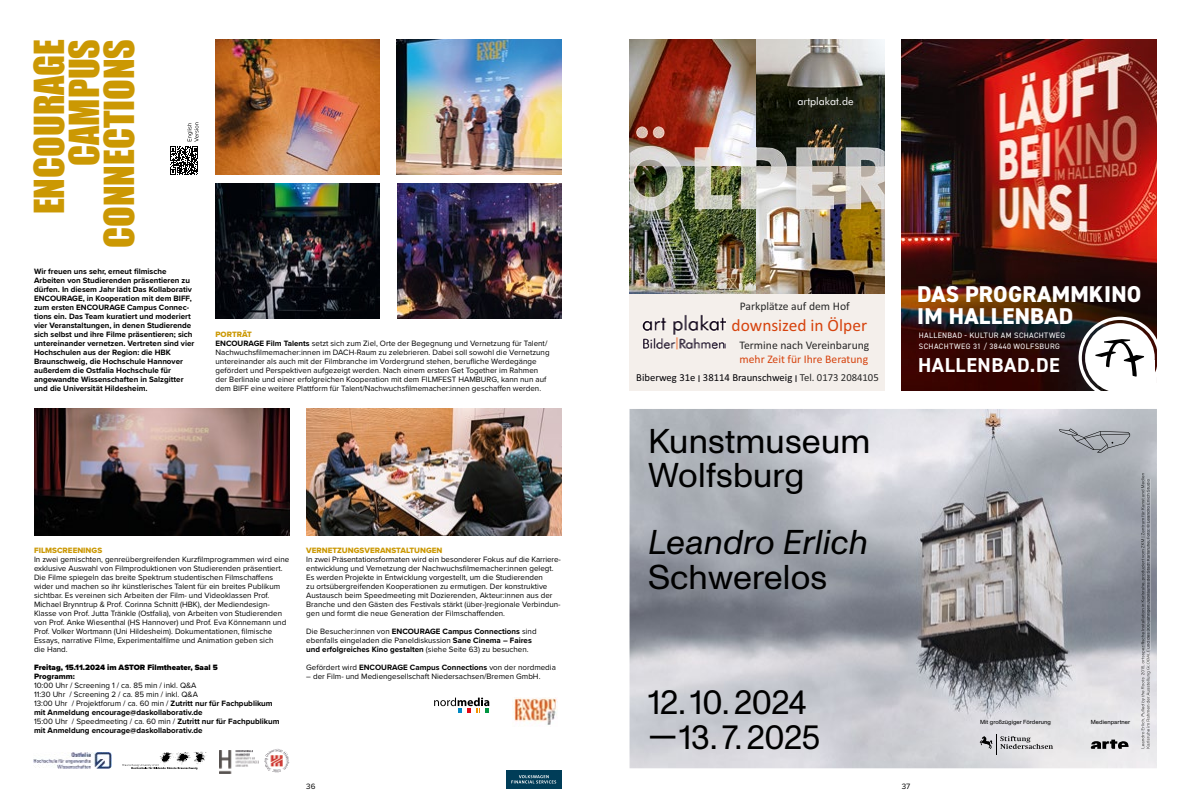
<style>
.page{position:relative;width:1191px;height:808px;background:#fff}
.page>*{position:absolute;margin:0;border:0;box-sizing:border-box;transform-origin:0 0}
.t1{font:38px/35px "Impact";color:#cb9803;text-align:right}
.t2{font:34.4px/34.4px "Monument Grotesk";letter-spacing:.005em;color:#000}
.t3{font:italic 34.4px "Monument Grotesk";letter-spacing:.005em;color:#000}
.t4{font:800 22.9px/22px "DIN2014";letter-spacing:.01em;color:#fff}
.t5{font:700 20.2px "DIN2014";letter-spacing:.03em;color:#fff}
.t6{font:17.4px "Calibri";color:#d6430e}
.t7{font:11.6px "Calibri";color:#272727}
.t8{font:11.6px "Calibri";color:#d6430e}
.t9{font:10.6px "Calibri";color:#030206}
.t10{font:10.6px "Futura BT";color:#fff}
.t11{font:8px/9px "Proxima Nova";color:#000}
.t12{font:700 8px/9px "Proxima Nova";color:#000}
.t13{font:8px "Proxima Nova Extrabld";color:#cb9803}
.t14{font:900 8px "Proxima Nova";color:#000}
.t15{font:8px "Proxima Nova Extrabld";color:#000}
.t16{font:7.8px/11px "DIN2014";letter-spacing:.05em;color:#fff}
.t17{font:5.9px "Monument Grotesk";letter-spacing:.01em;color:#000}
.s1{font-weight:700}
.s2{color:#272727}
</style>
<div class="page">
<div style="left:506px;top:770px;width:55px;height:19px;background:#003d58"></div>
<svg style="left:511px;top:775px;width:45px;height:8px"></svg>
<img style="left:215px;top:184px;width:165px;height:135px">
<img style="left:34px;top:409px;width:255px;height:126px">
<img style="left:306px;top:409px;width:255px;height:126px">
<img style="left:397px;top:184px;width:164px;height:135px">
<img style="left:215px;top:40px;width:165px;height:135px">
<img style="left:397px;top:40px;width:164px;height:135px">
<svg style="left:434px;top:697px;width:55px;height:16px"></svg>
<img style="left:514px;top:697px;width:43px;height:28px">
<svg style="left:122px;top:751px;width:85px;height:18px"></svg>
<img style="left:220px;top:750px;width:38px;height:23px">
<img style="left:34px;top:753px;width:78px;height:16px">
<img style="left:265px;top:749px;width:24px;height:24px">
<img style="left:901px;top:40px;width:256px;height:351px">
<svg style="left:1078px;top:317px;width:79px;height:74px"></svg>
<div style="left:1137px;top:360px;width:17px;height:31px;background:#fff"></div>
<div style="left:1129px;top:383px;width:28px;height:8px;background:#fff"></div>
<div style="left:629px;top:40px;width:255px;height:351px;background:#f4efeb"></div>
<img style="left:629px;top:40px;width:255px;height:253px">
<img style="left:629px;top:126px;width:255px;height:85px">
<img style="left:642px;top:314px;width:83px;height:36px">
<img style="left:629px;top:409px;width:528px;height:359px">
<svg style="left:1059px;top:428px;width:71px;height:24px;background:#a0a4aa"></svg>
<img style="left:1141px;top:718px;width:3px;height:30px">
<img style="left:1141px;top:676px;width:4px;height:40px">
<img style="left:1141px;top:473px;width:4px;height:203px">
<img style="left:1146px;top:670px;width:4px;height:78px">
<img style="left:1146px;top:479px;width:4px;height:191px">
<svg style="left:1090px;top:739px;width:39px;height:10px"></svg>
<svg style="left:979px;top:734px;width:74px;height:20px"></svg>
<svg style="left:170px;top:122px;width:28px;height:53px"></svg>
<h1 class="t1" style="left:31px;top:248px;width:211px;rotate:-90deg">ENCOURAGE<br>CAMPUS<br>CONNECTIONS</h1>
<p class="t12" style="left:34px;top:267px;width:162px">Wir freuen uns sehr, erneut filmische Arbeiten von Studierenden präsentieren zu dürfen. In diesem Jahr lädt Das Kollaborativ ENCOURAGE, in Kooperation mit dem BIFF, zum ersten ENCOURAGE Campus Connec&shy;tions ein. Das Team kuratiert und moderiert vier Veranstaltungen, in denen Studierende sich selbst und ihre Filme präsentieren; sich untereinander vernetzen. Vertreten sind vier Hochschulen aus der Region: die HBK Braunschweig, die Hochschule Hannover außerdem die Ostfalia Hochschule für angewandte Wissenschaften in Salzgitter und die Universität Hildesheim.</p>
<p class="t13" style="left:215px;top:328px;width:38px">PORTRÄT</p>
<p class="t11" style="left:215px;top:338px;width:336px"><span class="s1">ENCOURAGE Film Talents</span> setzt sich zum Ziel, Orte der Begegnung und Vernetzung für Talent/ Nachwuchsfilmemacher:innen im DACH-Raum zu zelebrieren. Dabei soll sowohl die Vernetzung untereinander als auch mit der Filmbranche im Vordergrund stehen, berufliche Werdegänge gefördert und Perspektiven aufgezeigt werden. Nach einem ersten Get Together im Rahmen der Berlinale und einer erfolgreichen Kooperation mit dem FILMFEST HAMBURG, kann nun auf dem BIFF eine weitere Plattform für Talent/Nachwuchsfilmemacher:innen geschaffen werden.</p>
<h3 class="t10" style="left:797px;top:95px;width:58px">artplakat.de</h3>
<h3 class="t7" style="left:739px;top:298px;width:111px">Parkplätze auf dem Hof</h3>
<h3 class="t6" style="left:731px;top:313px;width:137px">downsized in Ölper</h3>
<h3 class="t7" style="left:739px;top:337px;width:131px">Termine nach Vereinbarung</h3>
<h3 class="t8" style="left:739px;top:351px;width:130px">mehr Zeit für Ihre Beratung</h3>
<h3 class="t9" style="left:636px;top:370px;width:244px">Biberweg 31e I 38114 Braunschweig I <span class="s2">Tel. 0173 2084105</span></h3>
<h2 class="t2" style="left:648px;top:421px;width:224px">Kunstmuseum<br>Wolfsburg</h2>
<h3 class="t4" style="left:917px;top:283px;width:225px">DAS PROGRAMMKINO<br>IM HALLENBAD</h3>
<p class="t16" style="left:918px;top:329px;width:148px">HALLENBAD KULTUR AM SCHACHTWEG<br>SCHACHTWEG 31 / 38440 WOLFSBURG</p>
<h3 class="t5" style="left:918px;top:351px;width:143px">HALLENBAD.DE</h3>
<p class="t13" style="left:34px;top:544px;width:70px">FILMSCREENINGS</p>
<p class="t11" style="left:34px;top:554px;width:257px">In zwei gemischten, genreübergreifenden Kurzfilmprogrammen wird eine exklusive Auswahl von Filmproduktionen von Studierenden präsentiert.<br>Die Filme spiegeln das breite Spektrum studentischen Filmschaffens wider und machen so ihr künstlerisches Talent für ein breites Publikum sichtbar. Es vereinen sich Arbeiten der Film- und Videoklassen Prof.<br>Michael Brynntrup &amp; Prof. Corinna Schnitt (HBK), der Mediendesign-Klasse von Prof. Jutta Tränkle (Ostfalia), von Arbeiten von Studierenden von Prof. Anke Wiesenthal (HS Hannover) und Prof. Eva Könnemann und Prof. Volker Wortmann (Uni Hildesheim). Dokumentationen, filmische Essays, narrative Filme, Experimentalfilme und Animation geben sich<br>die Hand.</p>
<p class="t14" style="left:34px;top:661px;width:185px">Freitag, 15.11.2024 im ASTOR Filmtheater, Saal 5</p>
<p class="t15" style="left:34px;top:670px;width:42px">Programm:</p>
<p class="t11" style="left:34px;top:680px;width:247px">10:00 Uhr / Screening 1 / ca. 85 min / inkl. Q&amp;A<br>11:30 Uhr / Screening 2 / ca. 85 min / inkl. Q&amp;A<br>13:00 Uhr / Projektforum / ca. 60 min / <span class="s1">Zutritt nur für Fachpublikum mit Anmeldung encourage@daskollaborativ.de<br></span>15:00 Uhr / Speedmeeting / ca. 60 min / <span class="s1">Zutritt nur für Fachpublikum mit Anmeldung encourage@daskollaborativ.de</span></p>
<p class="t13" style="left:306px;top:544px;width:138px">VERNETZUNGSVERANSTALTUNGEN</p>
<p class="t11" style="left:306px;top:554px;width:256px">In zwei Präsentationsformaten wird ein besonderer Fokus auf die Karriere&shy;entwicklung und Vernetzung der Nachwuchsfilmemacher:innen gelegt.<br>Es werden Projekte in Entwicklung vorgestellt, um die Studierenden<br>zu ortsübergreifenden Kooperationen zu ermutigen. Der konstruktive Austausch beim Speedmeeting mit Dozierenden, Akteur:innen aus der Branche und den Gästen des Festivals stärkt (über-)regionale Verbindun&shy;gen und formt die neue Generation der Filmschaffenden.</p>
<p class="t11" style="left:306px;top:626px;width:232px">Die Besucher:innen von <span class="s1">ENCOURAGE Campus Connections</span> sind ebenfalls eingeladen die Paneldiskussion <span class="s1">Sane Cinema – Faires und erfolgreiches Kino gestalten</span> (siehe Seite 63) zu besuchen.</p>
<p class="t11" style="left:306px;top:662px;width:251px">Gefördert wird <span class="s1">ENCOURAGE Campus Connections</span> von der nordmedia</p>
<p class="t11" style="left:306px;top:671px;width:236px">– der Film- und Mediengesellschaft Niedersachsen/Bremen GmbH.</p>
<h2 class="t3" style="left:648px;top:518px;width:221px">Leandro Erlich</h2>
<h2 class="t2" style="left:648px;top:557px;width:181px">Schwerelos</h2>
<h2 class="t2" style="left:648px;top:683px;width:160px">12. 10. 2024</h2>
<h2 class="t2" style="left:648px;top:718px;width:174px">— 13. 7. 2025</h2>
<p class="t11" style="left:306px;top:781px;width:11px">36</p>
<p class="t11" style="left:901px;top:781px;width:10px">37</p>
<p class="t17" style="left:980px;top:718px;width:72px">Mit großzügiger Förderung</p>
<p class="t17" style="left:1090px;top:718px;width:41px">Medienpartner</p>
</div>
